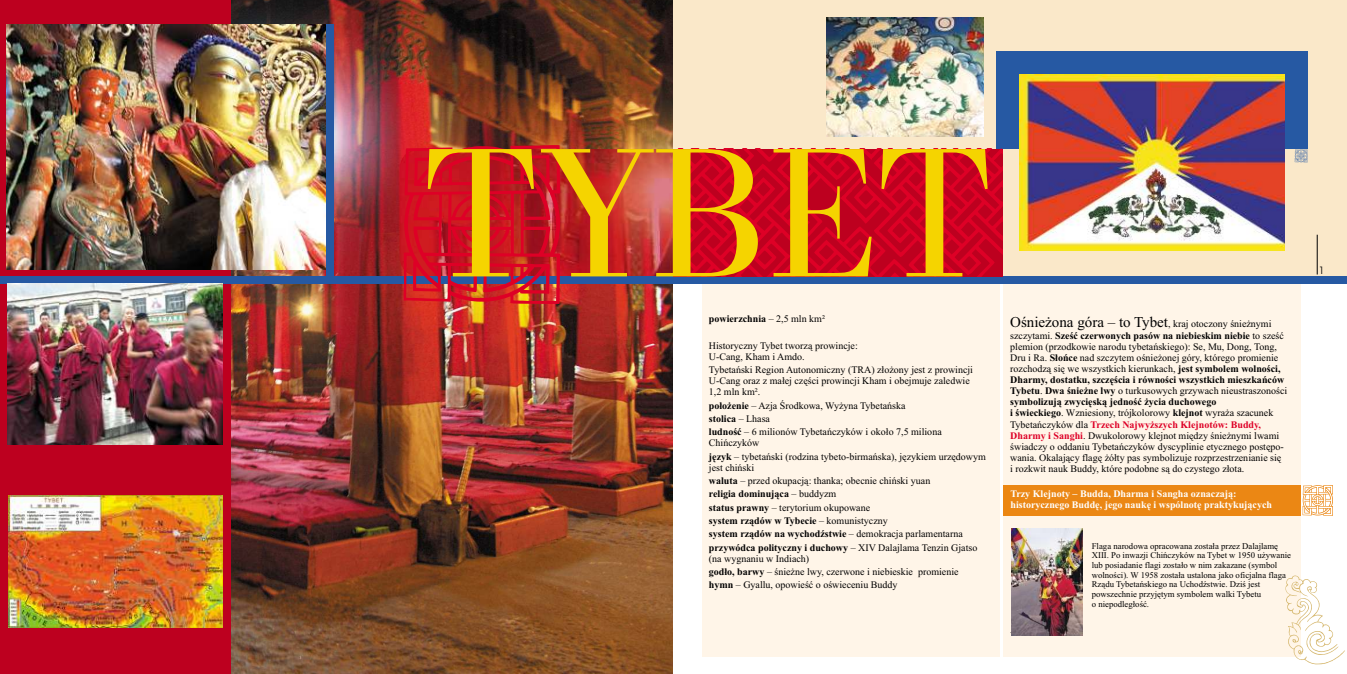
<style>
.page{position:relative;width:1347px;height:674px;background:#fff}
.page>*{position:absolute;margin:0;border:0;box-sizing:border-box;transform-origin:0 0}
.t1{font:300 190.75px "Bodoni Ant SCTCE";color:#f5d400}
.t2{font:10px/11.1px "Times New Roman";color:#000}
.t3{font:700 10px/11.1px "Times New Roman";color:#fff}
.t4{font:700 10px "Times New Roman";color:#000}
.t5{font:10px "Avant Garde CE Book";color:#000}
.t6{font:8.75px/9.8px "Times New Roman";color:#000}
.s1{font-weight:400}
.s2{font-weight:700}
.s3{font-size:15px}
.s4{font-weight:700;color:#de0026}
</style>
<div class="page">
<img style="left:230px;top:0;width:443px;height:673px">
<div style="left:673px;top:0;width:673px;height:673px;background:#fae8c9"></div>
<img style="left:399px;top:149px;width:274px;height:127px">
<div style="left:0;top:0;width:230px;height:673px;background:#bd001f"></div>
<div style="left:673px;top:276px;width:673px;height:397px;background:#fff"></div>
<div style="left:702px;top:283px;width:297px;height:373px;background:#fff5e8"></div>
<div style="left:1003px;top:283px;width:297px;height:373px;background:#fff5e8"></div>
<div style="left:1003px;top:485px;width:297px;height:30px;background:#eb8714"></div>
<div style="left:0;top:276px;width:1346px;height:7px;background:#2659a3"></div>
<div style="left:995px;top:51px;width:312px;height:98px;background:#2659a3"></div>
<img style="left:826px;top:18px;width:157px;height:119px">
<svg style="left:1285px;top:575px;width:60px;height:89px"></svg>
<hr style="left:1316px;top:234px;width:1px;height:40px;background:#000">
<svg style="left:673px;top:149px;width:330px;height:127px;background:#c90021"></svg>
<img style="left:7px;top:283px;width:215px;height:161px">
<img style="left:7px;top:24px;width:320px;height:245px">
<div style="left:327px;top:24px;width:7px;height:259px;background:#2659a3"></div>
<img style="left:1011px;top:528px;width:71px;height:107px">
<img style="left:9px;top:495px;width:213px;height:131px">
<svg style="left:403px;top:144px;width:157px;height:160px;background:#c41928"></svg>
<svg style="left:1302px;top:485px;width:30px;height:30px"></svg>
<svg style="left:1294px;top:149px;width:13px;height:13px"></svg>
<img style="left:1019px;top:74px;width:265px;height:176px">
<h1 class="t1" style="left:425px;top:139px;width:566px">TYBET</h1>
<p class="t4" style="left:709px;top:315px;width:118px">powierzchnia <span class="s1">– 2,5 mln km²</span></p>
<p class="t2" style="left:709px;top:340px;width:150px">Historyczny Tybet tworzą prowincje:<br>U-Cang, Kham i Amdo.</p>
<p class="t2" style="left:709px;top:365px;width:265px">Tybetański Region Autonomiczny (TRA) złożony jest z prowincji<br>U-Cang oraz z małej części prowincji Kham i obejmuje zaledwie<br>1,2 mln km².</p>
<p class="t2" style="left:709px;top:399px;width:234px;line-height:13.2px"><span class="s2">położenie</span> – Azja Środkowa, Wyżyna Tybetańska<br><span class="s2">stolica</span> – Lhasa<br><span class="s2">ludność</span> – 6 milionów Tybetańczyków i około 7,5 miliona</p>
<p class="t2" style="left:709px;top:437px;width:278px;line-height:13.2px">Chińczyków<br><span class="s2">język</span> – tybetański (rodzina tybeto-birmańska), językiem urzędowym</p>
<p class="t2" style="left:709px;top:461px;width:270px;line-height:13.2px">jest chiński<br><span class="s2">waluta</span> – przed okupacją: thanka; obecnie chiński yuan<br><span class="s2">religia dominująca</span> – buddyzm<br><span class="s2">status prawny</span> – terytorium okupowane<br><span class="s2">system rządów w Tybecie</span> – komunistyczny<br><span class="s2">system rządów na wychodźstwie</span> – demokracja parlamentarna <span class="s2">przywódca polityczny i duchowy</span> – XIV Dalajlama Tenzin Gjatso</p>
<p class="t2" style="left:709px;top:552px;width:251px;line-height:13.2px">(na wygnaniu w Indiach)<br><span class="s2">godło, barwy</span> – śnieżne lwy, czerwone i niebieskie promienie <span class="s2">hymn</span> – Gyallu, opowieść o oświeceniu Buddy</p>
<p class="t2" style="left:1010px;top:318px;width:275px;line-height:12.1px"><span class="s3">Ośnieżona góra – to Tybet</span>, kraj otoczony śnieżnymi szczytami. <span class="s2">Sześć czerwonych pasów na niebieskim niebie</span> to sześć</p>
<p class="t2" style="left:1010px;top:342px;width:279px">plemion (przodkowie narodu tybetańskiego): Se, Mu, Dong, Tong, Dru i Ra. <span class="s2">Słońce</span> nad szczytem ośnieżonej góry, którego promienie rozchodzą się we wszystkich kierunkach, <span class="s2">jest symbolem wolności, Dharmy, dostatku, szczęścia i równości wszystkich mieszkańców Tybetu</span>. <span class="s2">Dwa śnieżne lwy</span> o turkusowych grzywach nieustraszoności <span class="s2">symbolizują zwycięską jedność życia duchowego<br>i świeckiego</span>. Wzniesiony, trójkolorowy <span class="s2">klejnot</span> wyraża szacunek Tybetańczyków dla <span class="s4">Trzech Najwyższych Klejnotów: Buddy, Dharmy i Sanghi</span>. Dwukolorowy klejnot między śnieżnymi lwami świadczy o oddaniu Tybetańczyków dyscyplinie etycznego postępo&shy;wania. Okalający flagę żółty pas symbolizuje rozprzestrzenianie się<br>i rozkwit nauk Buddy, które podobne są do czystego złota.</p>
<p class="t3" style="left:1010px;top:489px;width:263px">Trzy Klejnoty – Budda, Dharma i Sangha oznaczają: historycznego Buddę, jego naukę i wspólnotę praktykujących</p>
<p class="t2" style="left:1010px;top:625px;width:4px">.</p>
<p class="t6" style="left:1091px;top:541px;width:201px">Flaga narodowa opracowana została przez Dalajlamę XIII. Po inwazji Chińczyków na Tybet w 1950 używanie lub posiadanie flagi zostało w nim zakazane (symbol wolności). W 1958 została ustalona jako oficjalna flaga Rządu Tybetańskiego na Uchodźstwie. Dziś jest powszechnie przyjętym symbolem walki Tybetu<br>o niepodległość.</p>
<p class="t5" style="left:1318px;top:266px;width:7px">1</p>
</div>
